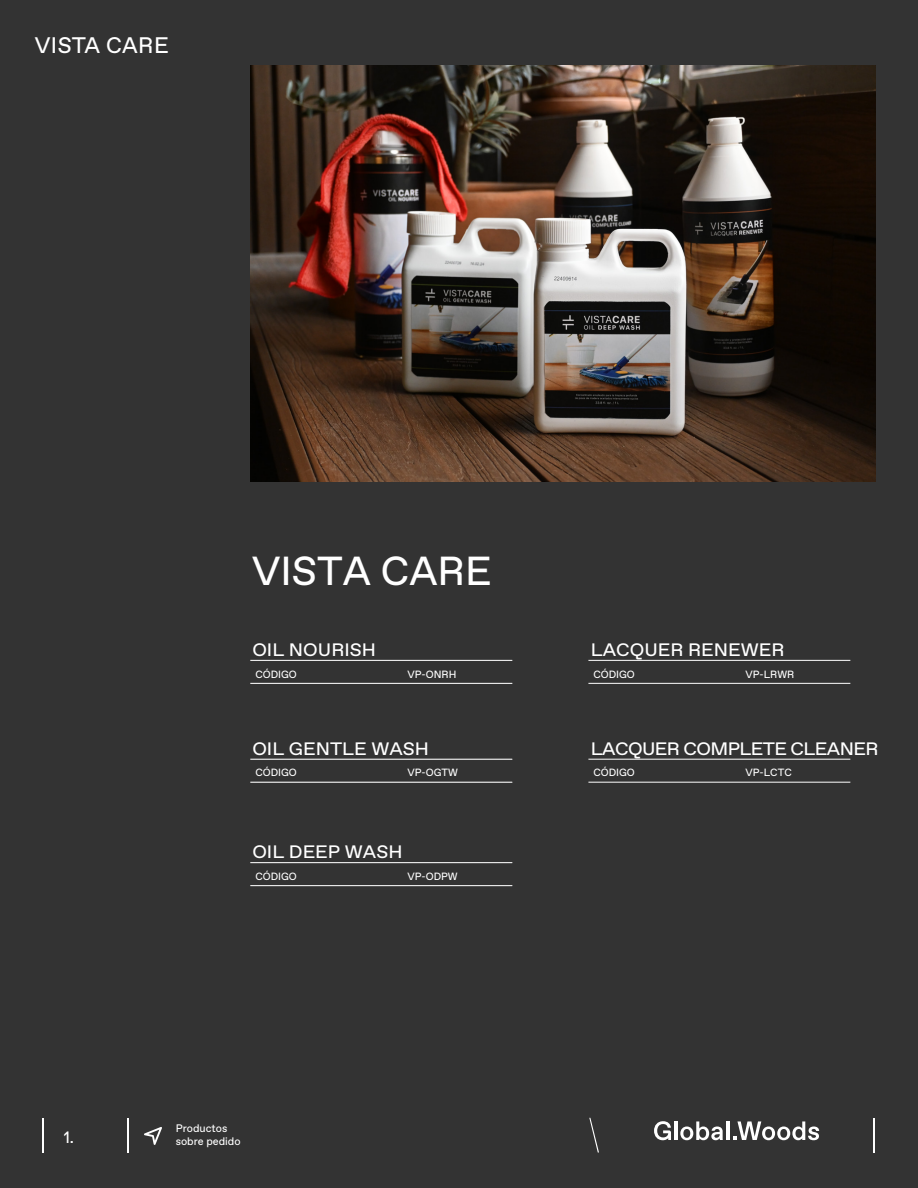
<style>
.page{position:relative;width:918px;height:1188px;background:#333}
.page>*{position:absolute;margin:0;border:0;box-sizing:border-box;transform-origin:0 0}
.t1{font:40.5px "Favorit Pro";color:#fff}
.t2{font:22.5px "Favorit Pro";letter-spacing:.02em;color:#fff}
.t3{font:18px "Favorit Pro";color:#fff;scale:1.07 1}
.t4{font:18px "Favorit Pro";letter-spacing:-.03em;color:#fff;scale:1.07 1}
.t5{font:16.5px "Favorit Pro";color:#fff}
.t6{font:10.95px "Favorit Pro";color:#fff}
.t7{font:10.5px "Favorit Pro";color:#fff}
</style>
<div class="page">
<svg style="left:654px;top:1121px;width:17px;height:19px"></svg>
<hr style="left:674px;top:1121px;width:3px;height:19px;background:#fff">
<svg style="left:680px;top:1121px;width:43px;height:19px"></svg>
<hr style="left:726px;top:1121px;width:3px;height:19px;background:#fff">
<svg style="left:733px;top:1121px;width:86px;height:19px"></svg>
<hr style="left:874px;top:1118px;width:1px;height:34px;background:#fff">
<svg style="left:589px;top:1118px;width:10px;height:34px"></svg>
<hr style="left:128px;top:1118px;width:1px;height:34px;background:#fff">
<hr style="left:250px;top:660px;width:262px;height:1px;background:#fff">
<hr style="left:250px;top:683px;width:262px;height:1px;background:#fff">
<hr style="left:588px;top:660px;width:262px;height:1px;background:#fff">
<hr style="left:588px;top:683px;width:262px;height:1px;background:#fff">
<hr style="left:250px;top:759px;width:262px;height:1px;background:#fff">
<hr style="left:250px;top:782px;width:262px;height:1px;background:#fff">
<hr style="left:588px;top:759px;width:262px;height:1px;background:#fff">
<hr style="left:588px;top:782px;width:262px;height:1px;background:#fff">
<hr style="left:250px;top:862px;width:262px;height:1px;background:#fff">
<hr style="left:250px;top:885px;width:262px;height:1px;background:#fff">
<svg style="left:144px;top:1127px;width:18px;height:18px"></svg>
<hr style="left:42px;top:1118px;width:1px;height:34px;background:#fff">
<img style="left:250px;top:65px;width:625px;height:417px">
<h2 class="t2" style="left:35px;top:30px;width:135px">VISTA CARE</h2>
<h1 class="t1" style="left:252px;top:544px;width:241px">VISTA CARE</h1>
<h3 class="t3" style="left:252px;top:637px;width:117px">OIL NOURISH</h3>
<p class="t7" style="left:255px;top:667px;width:43px">CÓDIGO</p>
<p class="t7" style="left:407px;top:667px;width:50px">VP-ONRH</p>
<p class="t7" style="left:593px;top:667px;width:43px">CÓDIGO</p>
<p class="t7" style="left:746px;top:667px;width:50px">VP-LRWR</p>
<h3 class="t3" style="left:591px;top:637px;width:182px">LACQUER RENEWER</h3>
<h3 class="t3" style="left:252px;top:736px;width:167px">OIL GENTLE WASH</h3>
<p class="t7" style="left:255px;top:766px;width:43px">CÓDIGO</p>
<p class="t7" style="left:407px;top:766px;width:52px">VP-OGTW</p>
<p class="t7" style="left:593px;top:766px;width:43px">CÓDIGO</p>
<p class="t7" style="left:746px;top:766px;width:48px">VP-LCTC</p>
<h3 class="t4" style="left:591px;top:736px;width:270px">LACQUER COMPLETE CLEANER</h3>
<h3 class="t3" style="left:252px;top:840px;width:142px">OIL DEEP WASH</h3>
<p class="t7" style="left:255px;top:869px;width:43px">CÓDIGO</p>
<p class="t7" style="left:407px;top:869px;width:52px">VP-ODPW</p>
<p class="t6" style="left:176px;top:1121px;width:53px">Productos</p>
<h3 class="t5" style="left:64px;top:1126px;width:12px">1.</h3>
<p class="t6" style="left:176px;top:1134px;width:66px">sobre pedido</p>
</div>
